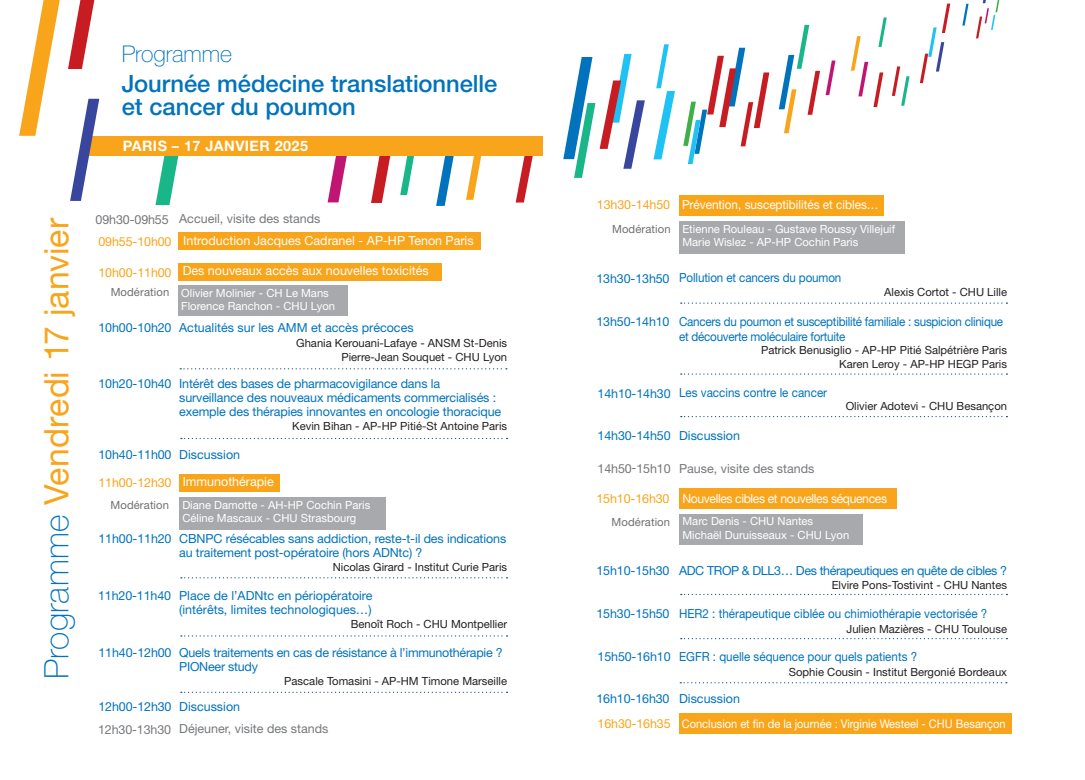
<style>
.page{position:relative;width:1085px;height:780px;background:#fff}
.page>*{position:absolute;margin:0;border:0;box-sizing:border-box;transform-origin:0 0}
.t1{font:33.75px "Helvetica Neue";color:#f9a51b}
.t2{font:500 23.75px "Helvetica Neue";letter-spacing:-.005em;color:#0073bc}
.t3{font:100 23px "Helvetica Neue";color:#0073bc}
.t4{font:700 14.38px "Helvetica Neue";letter-spacing:.03em;color:#fff}
.t5{font:12.62px "Helvetica Neue";color:#fff}
.t6{font:12.5px/14.2px "Helvetica Neue";letter-spacing:-.01em;color:#0073bc}
.t7{font:12.5px/15px "Helvetica Neue";letter-spacing:-.01em;color:#0073bc;scale:.93 1}
.t8{font:12.5px "Helvetica Neue";color:#76787b}
.t9{font:12.5px "Helvetica Neue";letter-spacing:-.01em;color:#f9a51b}
.t10{font:12.5px "Helvetica Neue";letter-spacing:-.03em;color:#0073bc}
.t11{font:12.5px "Helvetica Neue";color:#fff}
.t12{font:12.5px "Helvetica Neue";color:#fff;scale:.94 1}
.t13{font:12.5px "Helvetica Neue";letter-spacing:-.03em;color:#fff}
.t14{font:12.5px "Helvetica Neue";letter-spacing:-.01em;color:#757679}
.t15{font:11.88px "Helvetica Neue";color:#fff;scale:.93 1}
.t16{font:11.25px "Helvetica Neue";color:#231f20}
.t17{font:11.25px "Helvetica Neue";color:#fff}
.t18{font:11.25px "Helvetica Neue";letter-spacing:.01em;color:#707073}
.s1{font-weight:100;color:#0073bc}
</style>
<div class="page">
<div style="left:679px;top:713px;width:332px;height:20px;background:#f9a51b"></div>
<div style="left:179px;top:473px;width:100px;height:18px;background:#f9a51b"></div>
<div style="left:678px;top:488px;width:218px;height:20px;background:#f9a51b"></div>
<div style="left:679px;top:195px;width:205px;height:21px;background:#f9a51b"></div>
<svg style="left:371px;top:155px;width:47px;height:48px"></svg>
<svg style="left:436px;top:155px;width:23px;height:51px"></svg>
<svg style="left:327px;top:155px;width:30px;height:47px"></svg>
<svg style="left:155px;top:155px;width:38px;height:50px"></svg>
<svg style="left:466px;top:155px;width:19px;height:45px"></svg>
<svg style="left:515px;top:155px;width:20px;height:47px"></svg>
<svg style="left:962px;top:4px;width:6px;height:22px"></svg>
<svg style="left:563px;top:54px;width:81px;height:124px"></svg>
<svg style="left:653px;top:44px;width:22px;height:115px"></svg>
<svg style="left:778px;top:25px;width:57px;height:108px"></svg>
<svg style="left:683px;top:48px;width:86px;height:116px"></svg>
<svg style="left:850px;top:17px;width:59px;height:90px"></svg>
<svg style="left:919px;top:4px;width:31px;height:79px"></svg>
<svg style="left:976px;top:0;width:23px;height:38px"></svg>
<div style="left:86px;top:135px;width:456px;height:20px;background:#f9a51b"></div>
<svg style="left:19px;top:0;width:80px;height:201px"></svg>
<div style="left:178px;top:263px;width:264px;height:18px;background:#f9a51b"></div>
<div style="left:178px;top:232px;width:303px;height:18px;background:#f9a51b"></div>
<div style="left:178px;top:285px;width:169px;height:31px;background:#a8a9ad"></div>
<svg style="left:680px;top:302px;width:327px;height:2px"></svg>
<div style="left:679px;top:514px;width:183px;height:30px;background:#a8a9ad"></div>
<div style="left:179px;top:497px;width:206px;height:32px;background:#a8a9ad"></div>
<div style="left:679px;top:221px;width:225px;height:32px;background:#a8a9ad"></div>
<svg style="left:680px;top:373px;width:327px;height:1px"></svg>
<svg style="left:680px;top:416px;width:327px;height:1px"></svg>
<svg style="left:680px;top:594px;width:327px;height:1px"></svg>
<svg style="left:680px;top:638px;width:327px;height:1px"></svg>
<svg style="left:680px;top:682px;width:326px;height:1px"></svg>
<svg style="left:180px;top:368px;width:327px;height:1px"></svg>
<svg style="left:181px;top:438px;width:326px;height:1px"></svg>
<svg style="left:181px;top:577px;width:326px;height:1px"></svg>
<svg style="left:181px;top:635px;width:326px;height:1px"></svg>
<svg style="left:181px;top:691px;width:326px;height:2px"></svg>
<p class="t1" style="left:36px;top:678px;width:462px;rotate:-90deg"><span class="s1">Programme</span> Vendredi 17 janvier</p>
<p class="t3" style="left:122px;top:41px;width:112px">Programme</p>
<p class="t2" style="left:122px;top:69px;width:377px">Journée médecine translationnelle</p>
<p class="t2" style="left:122px;top:92px;width:235px">et cancer du poumon</p>
<p class="t4" style="left:123px;top:137px;width:187px">PARIS – 17 JANVIER 2025</p>
<p class="t9" style="left:597px;top:197px;width:75px">13h30-14h50</p>
<p class="t12" style="left:682px;top:197px;width:211px">Prévention, susceptibilités et cibles…</p>
<p class="t8" style="left:179px;top:211px;width:143px">Accueil, visite des stands</p>
<p class="t11" style="left:183px;top:233px;width:292px">Introduction Jacques Cadranel - AP-HP Tenon Paris</p>
<p class="t5" style="left:183px;top:263px;width:247px">Des nouveaux accès aux nouvelles toxicités</p>
<p class="t14" style="left:96px;top:212px;width:75px">09h30-09h55</p>
<p class="t18" style="left:612px;top:222px;width:60px">Modération</p>
<p class="t17" style="left:682px;top:222px;width:214px">Etienne Rouleau - Gustave Roussy Villejuif</p>
<p class="t9" style="left:98px;top:234px;width:75px">09h55-10h00</p>
<p class="t17" style="left:682px;top:236px;width:177px">Marie Wislez - AP-HP Cochin Paris</p>
<p class="t9" style="left:98px;top:265px;width:75px">10h00-11h00</p>
<p class="t7" style="left:679px;top:270px;width:176px">Pollution et cancers du poumon</p>
<p class="t6" style="left:596px;top:271px;width:75px">13h30-13h50</p>
<p class="t6" style="left:596px;top:314px;width:75px">13h50-14h10</p>
<p class="t18" style="left:111px;top:285px;width:60px">Modération</p>
<p class="t16" style="left:884px;top:285px;width:124px">Alexis Cortot - CHU Lille</p>
<p class="t7" style="left:679px;top:313px;width:350px">Cancers du poumon et susceptibilité familiale : suspicion clinique et découverte moléculaire fortuite</p>
<p class="t16" style="left:761px;top:343px;width:247px">Patrick Benusiglio - AP-HP Pitié Salpétrière Paris</p>
<p class="t16" style="left:839px;top:357px;width:169px">Karen Leroy - AP-HP HEGP Paris</p>
<p class="t7" style="left:679px;top:385px;width:161px">Les vaccins contre le cancer</p>
<p class="t16" style="left:845px;top:399px;width:163px">Olivier Adotevi - CHU Besançon</p>
<p class="t6" style="left:679px;top:428px;width:62px">Discussion</p>
<p class="t8" style="left:679px;top:461px;width:137px">Pause, visite des stands</p>
<p class="t13" style="left:682px;top:491px;width:206px">Nouvelles cibles et nouvelles séquences</p>
<p class="t17" style="left:181px;top:286px;width:149px">Olivier Molinier - CH Le Mans</p>
<p class="t17" style="left:181px;top:299px;width:155px">Florence Ranchon - CHU Lyon</p>
<p class="t6" style="left:179px;top:320px;width:236px">Actualités sur les AMM et accès précoces</p>
<p class="t16" style="left:296px;top:336px;width:212px">Ghania Kerouani-Lafaye - ANSM St-Denis</p>
<p class="t16" style="left:341px;top:350px;width:167px">Pierre-Jean Souquet - CHU Lyon</p>
<p class="t6" style="left:179px;top:376px;width:262px">Intérêt des bases de pharmacovigilance dans la</p>
<p class="t6" style="left:179px;top:390px;width:323px">surveillance des nouveaux médicaments commercialisés : exemple des thérapies innovantes en oncologie thoracique</p>
<p class="t16" style="left:292px;top:419px;width:216px">Kevin Bihan - AP-HP Pitié-St Antoine Paris</p>
<p class="t6" style="left:179px;top:447px;width:62px">Discussion</p>
<p class="t5" style="left:183px;top:473px;width:93px">Immunothérapie</p>
<p class="t6" style="left:98px;top:320px;width:75px">10h00-10h20</p>
<p class="t6" style="left:98px;top:376px;width:75px">10h20-10h40</p>
<p class="t6" style="left:597px;top:386px;width:75px">14h10-14h30</p>
<p class="t6" style="left:597px;top:428px;width:75px">14h30-14h50</p>
<p class="t6" style="left:98px;top:447px;width:75px">10h40-11h00</p>
<p class="t14" style="left:597px;top:461px;width:75px">14h50-15h10</p>
<p class="t9" style="left:98px;top:474px;width:75px">11h00-12h30</p>
<p class="t18" style="left:110px;top:498px;width:60px">Modération</p>
<p class="t9" style="left:596px;top:491px;width:75px">15h10-16h30</p>
<p class="t17" style="left:182px;top:498px;width:189px">Diane Damotte - AH-HP Cochin Paris</p>
<p class="t17" style="left:182px;top:511px;width:175px">Céline Mascaux - CHU Strasbourg</p>
<p class="t17" style="left:682px;top:514px;width:132px">Marc Denis - CHU Nantes</p>
<p class="t17" style="left:682px;top:528px;width:168px">Michaël Duruisseaux - CHU Lyon</p>
<p class="t18" style="left:611px;top:515px;width:60px">Modération</p>
<p class="t6" style="left:179px;top:531px;width:328px">CBNPC résécables sans addiction, reste-t-il des indications au traitement post-opératoire (hors ADNtc) ?</p>
<p class="t16" style="left:332px;top:560px;width:176px">Nicolas Girard - Institut Curie Paris</p>
<p class="t6" style="left:179px;top:588px;width:195px">Place de l’ADNtc en périopératoire</p>
<p class="t6" style="left:179px;top:602px;width:194px">(intérêts, limites technologiques…)</p>
<p class="t16" style="left:351px;top:617px;width:158px">Benoît Roch - CHU Montpellier</p>
<p class="t6" style="left:179px;top:645px;width:325px">Quels traitements en cas de résistance à l’immunothérapie ?<br>PIONeer study</p>
<p class="t16" style="left:284px;top:674px;width:224px">Pascale Tomasini - AP-HM Timone Marseille</p>
<p class="t6" style="left:179px;top:699px;width:62px">Discussion</p>
<p class="t8" style="left:179px;top:721px;width:151px">Déjeuner, visite des stands</p>
<p class="t6" style="left:98px;top:530px;width:75px">11h00-11h20</p>
<p class="t10" style="left:679px;top:563px;width:329px">ADC TROP &amp; DLL3… Des thérapeutiques en quête de cibles ?</p>
<p class="t16" style="left:831px;top:578px;width:177px">Elvire Pons-Tostivint - CHU Nantes</p>
<p class="t7" style="left:679px;top:606px;width:333px">HER2 : thérapeutique ciblée ou chimiothérapie vectorisée ?</p>
<p class="t16" style="left:846px;top:622px;width:162px">Julien Mazières - CHU Toulouse</p>
<p class="t7" style="left:679px;top:648px;width:257px">EGFR : quelle séquence pour quels patients ?</p>
<p class="t16" style="left:788px;top:665px;width:220px">Sophie Cousin - Institut Bergonié Bordeaux</p>
<p class="t6" style="left:679px;top:690px;width:62px">Discussion</p>
<p class="t15" style="left:681px;top:716px;width:349px">Conclusion et fin de la journée : Virginie Westeel - CHU Besançon</p>
<p class="t6" style="left:596px;top:563px;width:75px">15h10-15h30</p>
<p class="t6" style="left:596px;top:606px;width:75px">15h30-15h50</p>
<p class="t6" style="left:98px;top:588px;width:75px">11h20-11h40</p>
<p class="t6" style="left:98px;top:645px;width:75px">11h40-12h00</p>
<p class="t6" style="left:597px;top:649px;width:75px">15h50-16h10</p>
<p class="t6" style="left:596px;top:690px;width:75px">16h10-16h30</p>
<p class="t6" style="left:98px;top:699px;width:75px">12h00-12h30</p>
<p class="t9" style="left:597px;top:716px;width:75px">16h30-16h35</p>
<p class="t8" style="left:98px;top:721px;width:75px">12h30-13h30</p>
</div>
